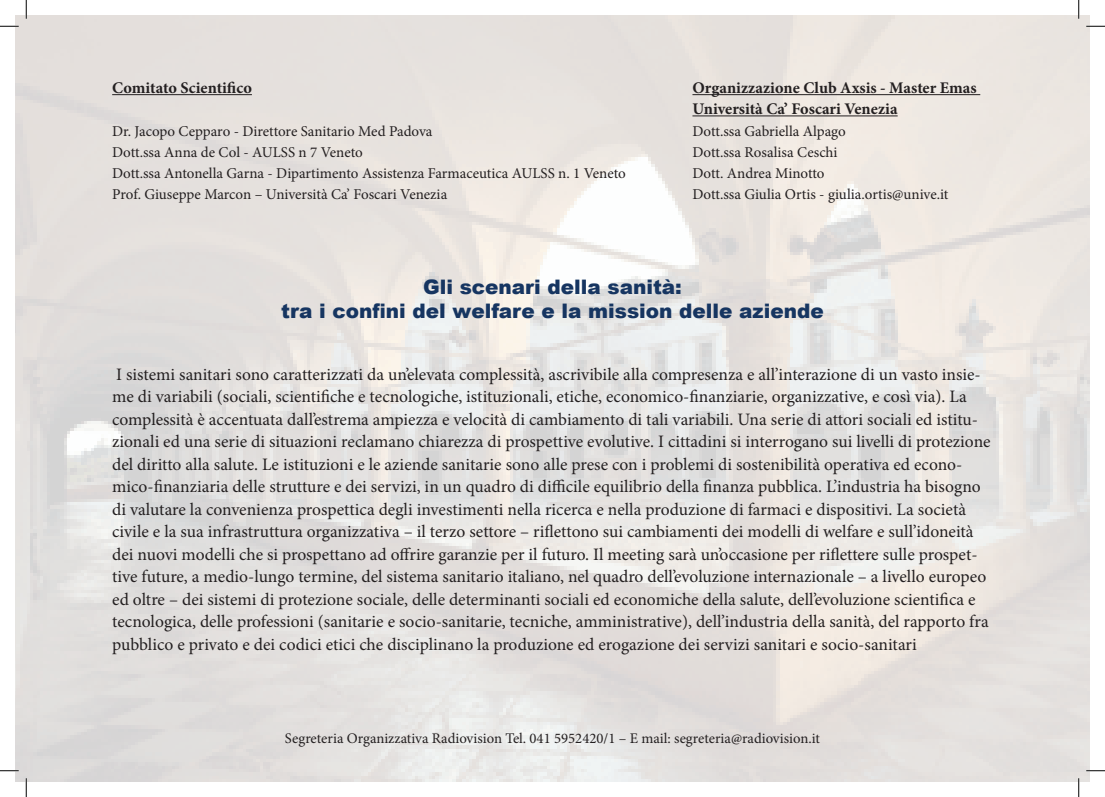
<style>
.page{position:relative;width:1105px;height:797px;background:#fff}
.page>*{position:absolute;margin:0;border:0;box-sizing:border-box;transform-origin:0 0}
.t1{font:900 20px/24px "Arial";color:#163561;text-align:center}
.t2{font:17.5px/22.5px "Minion Pro";color:#231f20}
.t3{font:700 16.25px/21.2px "Minion Pro";color:#231f20}
.t4{font:15px/21.2px "Minion Pro";color:#231f20}
.t5{font:14.75px "Minion Pro";color:#231f20}
</style>
<div class="page">
<hr style="left:112px;top:94px;width:140px;height:1px;background:#231f20">
<hr style="left:692px;top:94px;width:288px;height:1px;background:#231f20">
<hr style="left:692px;top:115px;width:206px;height:1px;background:#231f20">
<svg style="left:0;top:25px;width:19px;height:2px"></svg>
<svg style="left:1086px;top:25px;width:19px;height:2px"></svg>
<svg style="left:0;top:770px;width:19px;height:1px"></svg>
<svg style="left:1086px;top:770px;width:19px;height:1px"></svg>
<svg style="left:25px;top:0;width:2px;height:19px"></svg>
<svg style="left:25px;top:778px;width:2px;height:19px"></svg>
<svg style="left:1078px;top:0;width:1px;height:19px"></svg>
<svg style="left:1078px;top:778px;width:1px;height:19px"></svg>
<p class="t3" style="left:112px;top:77px;width:141px">Comitato Scientifico</p>
<p class="t4" style="left:112px;top:120px;width:515px">Dr. Jacopo Cepparo - Direttore Sanitario Med Padova<br>Dott.ssa Anna de Col - AULSS n 7 Veneto<br>Dott.ssa Antonella Garna - Dipartimento Assistenza Farmaceutica AULSS n. 1 Veneto Prof. Giuseppe Marcon – Università Ca’ Foscari Venezia</p>
<p class="t3" style="left:692px;top:77px;width:286px">Organizzazione Club Axsis - Master Emas<br>Università Ca’ Foscari Venezia</p>
<p class="t4" style="left:692px;top:120px;width:258px">Dott.ssa Gabriella Alpago<br>Dott.ssa Rosalisa Ceschi<br>Dott. Andrea Minotto<br>Dott.ssa Giulia Ortis - giulia.ortis@unive.it</p>
<p class="t1" style="left:281px;top:275px;width:544px">Gli scenari della sanità:<br>tra i confini del welfare e la mission delle aziende</p>
<p class="t2" style="left:112px;top:363px;width:880px">I sistemi sanitari sono caratterizzati da un’elevata complessità, ascrivibile alla compresenza e all’interazione di un vasto insie&shy;me di variabili (sociali, scientifiche e tecnologiche, istituzionali, etiche, economico-finanziarie, organizzative, e così via). La complessità è accentuata dall’estrema ampiezza e velocità di cambiamento di tali variabili. Una serie di attori sociali ed istitu&shy;zionali ed una serie di situazioni reclamano chiarezza di prospettive evolutive. I cittadini si interrogano sui livelli di protezione del diritto alla salute. Le istituzioni e le aziende sanitarie sono alle prese con i problemi di sostenibilità operativa ed econo&shy;mico-finanziaria delle strutture e dei servizi, in un quadro di difficile equilibrio della finanza pubblica. L’industria ha bisogno di valutare la convenienza prospettica degli investimenti nella ricerca e nella produzione di farmaci e dispositivi. La società civile e la sua infrastruttura organizzativa – il terzo settore – riflettono sui cambiamenti dei modelli di welfare e sull’idoneità dei nuovi modelli che si prospettano ad offrire garanzie per il futuro. Il meeting sarà un’occasione per riflettere sulle prospet&shy;tive future, a medio-lungo termine, del sistema sanitario italiano, nel quadro dell’evoluzione internazionale – a livello europeo ed oltre – dei sistemi di protezione sociale, delle determinanti sociali ed economiche della salute, dell’evoluzione scientifica e tecnologica, delle professioni (sanitarie e socio-sanitarie, tecniche, amministrative), dell’industria della sanità, del rapporto fra pubblico e privato e dei codici etici che disciplinano la produzione ed erogazione dei servizi sanitari e socio-sanitari</p>
<p class="t5" style="left:285px;top:728px;width:537px">Segreteria Organizzativa Radiovision Tel. 041 5952420/1 – E mail: segreteria@radiovision.it</p>
</div>
